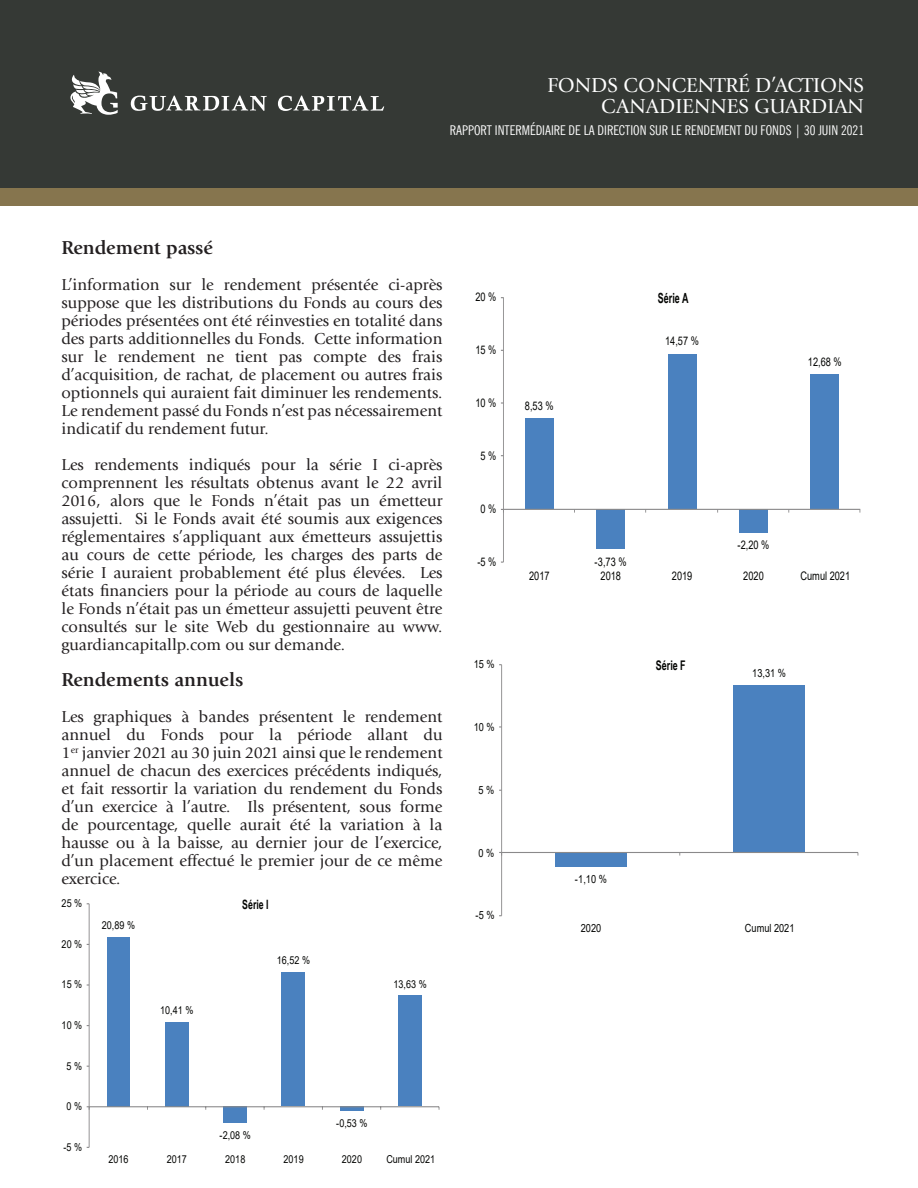
<style>
.page{position:relative;width:918px;height:1188px;background:#fff}
.page>*{position:absolute;margin:0;border:0;box-sizing:border-box;transform-origin:0 0}
.t1{font:21px/21px "Giovanni Std";color:#fff;text-align:right}
.t2{font:700 19.5px "Giovanni Std";color:#231f20}
.t3{font:16.5px/18px "Giovanni Std";color:#231f20;text-align:justify}
.t4{font:700 13.95px "Arial Narrow";color:#040503;scale:.78 1}
.t5{font:condensed 13.5px "News Gothic BT";color:#fff}
.t6{font:700 13.2px "Arial Narrow";color:#040503;scale:.82 1}
.t7{font:700 12.9px "Arial Narrow";color:#040503;scale:.83 1}
.t8{font:11.85px "Arial";color:#040503;scale:.78 1}
.t9{font:11.25px "Arial";color:#040503;scale:.82 1}
.t10{font:10.95px "Arial";color:#040503;scale:.83 1}
</style>
<div class="page">
<hr style="left:501px;top:665px;width:1px;height:251px;background:#8a898a">
<hr style="left:503px;top:297px;width:1px;height:265px;background:#8a898a">
<div style="left:811px;top:374px;width:28px;height:135px;background:#4a81bf"></div>
<div style="left:668px;top:354px;width:29px;height:155px;background:#4a81bf"></div>
<div style="left:525px;top:418px;width:28px;height:91px;background:#4a81bf"></div>
<div style="left:596px;top:509px;width:29px;height:39px;background:#4a81bf"></div>
<div style="left:739px;top:509px;width:29px;height:23px;background:#4a81bf"></div>
<hr style="left:503px;top:509px;width:357px;height:1px;background:#8a898a">
<div style="left:0;top:0;width:918px;height:189px;background:#353935"></div>
<div style="left:0;top:188px;width:918px;height:17px;background:#86754e"></div>
<svg style="left:70px;top:71px;width:48px;height:44px"></svg>
<svg style="left:131px;top:96px;width:136px;height:15px"></svg>
<svg style="left:278px;top:96px;width:106px;height:15px"></svg>
<div style="left:107px;top:937px;width:23px;height:169px;background:#4a81bf"></div>
<div style="left:165px;top:1022px;width:23px;height:84px;background:#4a81bf"></div>
<div style="left:224px;top:1106px;width:23px;height:17px;background:#4a81bf"></div>
<div style="left:282px;top:973px;width:23px;height:133px;background:#4a81bf"></div>
<svg style="left:340px;top:1107px;width:23px;height:4px"></svg>
<div style="left:399px;top:995px;width:23px;height:111px;background:#4a81bf"></div>
<hr style="left:89px;top:904px;width:1px;height:243px;background:#8a898a">
<hr style="left:89px;top:1106px;width:350px;height:1px;background:#8a898a">
<div style="left:555px;top:853px;width:72px;height:13px;background:#4a81bf"></div>
<div style="left:734px;top:686px;width:71px;height:167px;background:#4a81bf"></div>
<hr style="left:502px;top:852px;width:356px;height:1px;background:#8a898a">
<p class="t1" style="left:547px;top:74px;width:318px">FONDS CONCENTRÉ D’ACTIONS<br>CANADIENNES GUARDIAN</p>
<p class="t5" style="left:450px;top:122px;width:416px">RAPPORT INTERMÉDIAIRE DE LA DIRECTION SUR LE RENDEMENT DU FONDS | 30 JUIN 2021</p>
<h3 class="t2" style="left:62px;top:236px;width:153px">Rendement passé</h3>
<p class="t3" style="left:62px;top:276px;width:383px">L’information sur le rendement présentée ci-après suppose que les distributions du Fonds au cours des périodes présentées ont été réinvesties en totalité dans des parts additionnelles du Fonds. Cette information sur le rendement ne tient pas compte des frais d’acquisition, de rachat, de placement ou autres frais optionnels qui auraient fait diminuer les rendements.<br>Le rendement passé du Fonds n’est pas nécessairement indicatif du rendement futur.</p>
<p class="t3" style="left:62px;top:456px;width:383px">Les rendements indiqués pour la série I ci-après comprennent les résultats obtenus avant le 22 avril 2016, alors que le Fonds n’était pas un émetteur assujetti. Si le Fonds avait été soumis aux exigences réglementaires s’appliquant aux émetteurs assujettis au cours de cette période, les charges des parts de série I auraient probablement été plus élevées. Les états fnanciers pour la période au cours de laquelle le Fonds n’était pas un émetteur assujetti peuvent être consultés sur le site Web du gestionnaire au www. guardiancapitallp.com ou sur demande.</p>
<h3 class="t2" style="left:62px;top:668px;width:183px">Rendements annuels</h3>
<p class="t3" style="left:61px;top:708px;width:383px">Les graphiques à bandes présentent le rendement annuel du Fonds pour la période allant du 1<sup>er</sup> janvier 2021 au 30 juin 2021 ainsi que le rendement annuel de chacun des exercices précédents indiqués, et fait ressortir la variation du rendement du Fonds d’un exercice à l’autre. Ils présentent, sous forme de pourcentage, quelle aurait été la variation à la hausse ou à la baisse, au dernier jour de l’exercice, d’un placement effectué le premier jour de ce même exercice.</p>
<p class="t10" style="left:62px;top:896px;width:26px">25 %</p>
<p class="t10" style="left:62px;top:936px;width:26px">20 %</p>
<p class="t10" style="left:62px;top:977px;width:26px">15 %</p>
<p class="t10" style="left:62px;top:1018px;width:26px">10 %</p>
<p class="t10" style="left:67px;top:1058px;width:20px">5 %</p>
<p class="t10" style="left:67px;top:1099px;width:20px">0 %</p>
<p class="t10" style="left:64px;top:1139px;width:24px">-5 %</p>
<h4 class="t7" style="left:242px;top:895px;width:33px">Série I</h4>
<p class="t10" style="left:102px;top:917px;width:41px">20,89 %</p>
<p class="t10" style="left:277px;top:953px;width:41px">16,52 %</p>
<p class="t10" style="left:394px;top:976px;width:41px">13,63 %</p>
<p class="t10" style="left:160px;top:1002px;width:41px">10,41 %</p>
<p class="t10" style="left:336px;top:1115px;width:39px">-0,53 %</p>
<p class="t10" style="left:219px;top:1128px;width:39px">-2,08 %</p>
<p class="t10" style="left:109px;top:1152px;width:26px">2016</p>
<p class="t10" style="left:167px;top:1152px;width:26px">2017</p>
<p class="t10" style="left:225px;top:1152px;width:26px">2018</p>
<p class="t10" style="left:284px;top:1152px;width:26px">2019</p>
<p class="t10" style="left:342px;top:1152px;width:26px">2020</p>
<p class="t10" style="left:386px;top:1152px;width:60px">Cumul 2021</p>
<p class="t8" style="left:475px;top:288px;width:28px">20 %</p>
<h4 class="t4" style="left:658px;top:288px;width:41px">Série A</h4>
<p class="t8" style="left:475px;top:342px;width:28px">15 %</p>
<p class="t8" style="left:475px;top:395px;width:28px">10 %</p>
<p class="t8" style="left:525px;top:397px;width:38px">8,53 %</p>
<p class="t8" style="left:480px;top:448px;width:22px">5 %</p>
<p class="t8" style="left:480px;top:501px;width:22px">0 %</p>
<p class="t8" style="left:477px;top:554px;width:26px">-5 %</p>
<p class="t8" style="left:529px;top:567px;width:28px">2017</p>
<p class="t8" style="left:665px;top:333px;width:45px">14,57 %</p>
<p class="t8" style="left:595px;top:553px;width:43px">-3,73 %</p>
<p class="t8" style="left:601px;top:567px;width:28px">2018</p>
<p class="t8" style="left:672px;top:567px;width:28px">2019</p>
<p class="t9" style="left:474px;top:656px;width:27px">15 %</p>
<h4 class="t6" style="left:656px;top:656px;width:38px">Série F</h4>
<p class="t9" style="left:474px;top:719px;width:27px">10 %</p>
<p class="t9" style="left:479px;top:782px;width:21px">5 %</p>
<p class="t9" style="left:479px;top:845px;width:21px">0 %</p>
<p class="t9" style="left:476px;top:908px;width:25px">-5 %</p>
<p class="t9" style="left:575px;top:871px;width:41px">-1,10 %</p>
<p class="t8" style="left:808px;top:353px;width:45px">12,68 %</p>
<p class="t8" style="left:737px;top:537px;width:43px">-2,20 %</p>
<p class="t8" style="left:743px;top:567px;width:28px">2020</p>
<p class="t8" style="left:801px;top:567px;width:65px">Cumul 2021</p>
<p class="t9" style="left:752px;top:665px;width:43px">13,31 %</p>
<p class="t9" style="left:581px;top:921px;width:26px">2020</p>
<p class="t9" style="left:745px;top:921px;width:62px">Cumul 2021</p>
</div>
